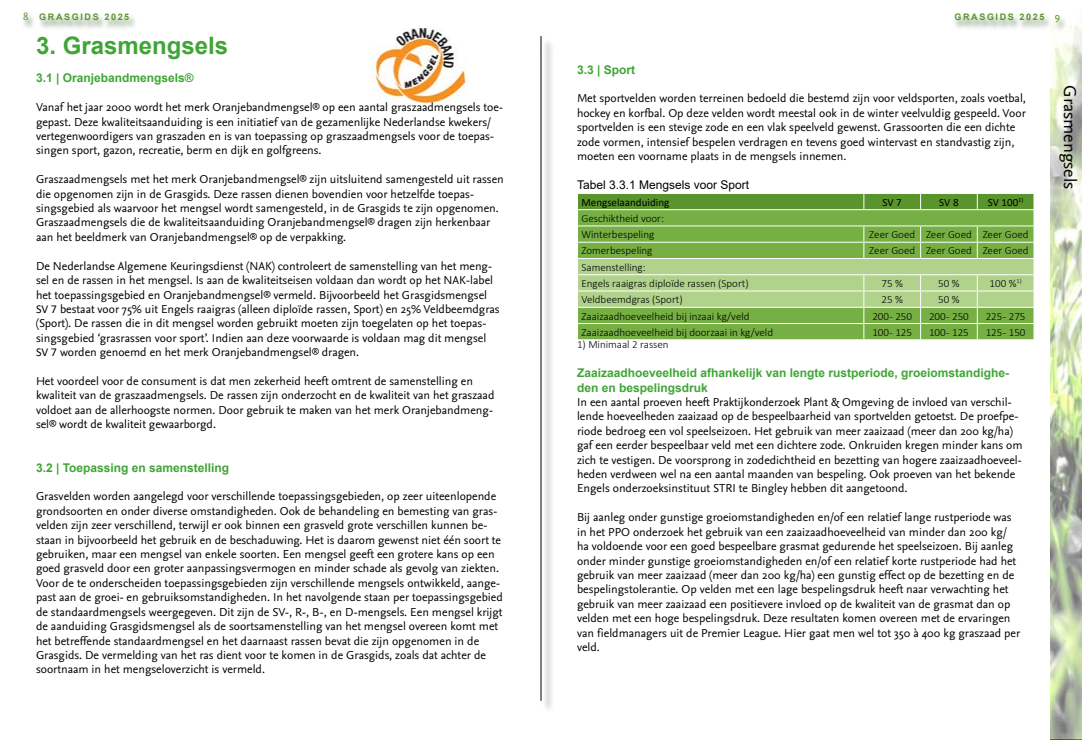
<style>
.page{position:relative;width:1082px;height:740px;background:#fff}
.page>*{position:absolute;margin:0;border:0;box-sizing:border-box;transform-origin:0 0}
.t1{font:700 24px "Arial";color:#3fa535}
.t2{font:18px "Nexus Sans Pro";color:#000}
.t3{font:12px/14.4px "Nexus Sans Pro";color:#000}
.t4{font:700 12px/14.4px "Arial";color:#3fa535}
.t5{font:12px "Arial";color:#000}
.t6{font:300 11px/16.2px "Calibri";color:#000}
.t7{font:11px "Calibri";color:#000}
.t8{font:700 9px "Arial";letter-spacing:.18em;color:#59942c}
.s1{font-family:"Nexus Sans Pro";font-weight:400;font-size:11px}
.s2{font-family:"Calibri"}
</style>
<div class="page">
<div style="left:21px;top:13px;width:116px;height:18px;background:#3f6935;opacity:.75"></div>
<img style="left:1050px;top:26px;width:32px;height:713px">
<div style="left:952px;top:14px;width:115px;height:20px;background:#3f6935;opacity:.75"></div>
<div style="left:542px;top:38px;width:12px;height:675px;background:#eee"></div>
<hr style="left:540px;top:36px;width:1px;height:664px;background:#000">
<img style="left:370px;top:28px;width:96px;height:78px">
<svg style="left:577px;top:193px;width:457px;height:146px;background:#8ebc63"></svg>
<hr style="left:977px;top:306px;width:57px;height:1px;background:#fff">
<p class="t8" style="left:23px;top:10px;width:108px"><span class="s1">8</span> GRASGIDS 2025</p>
<p class="t8" style="left:954px;top:10px;width:107px">GRASGIDS 2025 <span class="s1">9</span></p>
<h1 class="t1" style="left:36px;top:28px;width:194px">3. Grasmengsels</h1>
<p class="t4" style="left:36px;top:71px;width:159px">3.1 | Oranjebandmengsels®</p>
<p class="t3" style="left:36px;top:99px;width:469px">Vanaf het jaar 2000 wordt het merk Oranjebandmengsel® op een aantal graszaadmengsels toe&shy;gepast. Deze kwaliteitsaanduiding is een initiatief van de gezamenlijke Nederlandse kwekers/ vertegenwoordigers van graszaden en is van toepassing op graszaadmengsels voor de toepas&shy;singen sport, gazon, recreatie, berm en dijk en golfgreens.</p>
<p class="t3" style="left:36px;top:171px;width:469px">Graszaadmengsels met het merk Oranjebandmengsel® zijn uitsluitend samengesteld uit rassen die opgenomen zijn in de Grasgids. Deze rassen dienen bovendien voor hetzelfde toepas&shy;singsgebied als waarvoor het mengsel wordt samengesteld, in de Grasgids te zijn opgenomen.<br>Graszaadmengsels die de kwaliteitsaanduiding Oranjebandmengsel® dragen zijn herkenbaar aan het beeldmerk van Oranjebandmengsel® op de verpakking.</p>
<p class="t3" style="left:36px;top:258px;width:465px">De Nederlandse Algemene Keuringsdienst (NAK) controleert de samenstelling van het meng&shy;sel en de rassen in het mengsel. Is aan de kwaliteitseisen voldaan dan wordt op het NAK-label het toepassingsgebied en Oranjebandmengsel® vermeld. Bijvoorbeeld het Grasgidsmengsel <span class="s2">SV 7</span> bestaat voor 75% uit Engels raaigras (alleen diploïde rassen, Sport) en 25% Veldbeemdgras (Sport). De rassen die in dit mengsel worden gebruikt moeten zijn toegelaten op het toepas&shy;singsgebied ‘grasrassen voor sport’. Indien aan deze voorwaarde is voldaan mag dit mengsel <span class="s2">SV 7</span> worden genoemd en het merk Oranjebandmengsel® dragen.</p>
<p class="t3" style="left:36px;top:373px;width:460px">Het voordeel voor de consument is dat men zekerheid heeft omtrent de samenstelling en kwaliteit van de graszaadmengsels. De rassen zijn onderzocht en de kwaliteit van het graszaad voldoet aan de allerhoogste normen. Door gebruik te maken van het merk Oranjebandmeng&shy;sel® wordt de kwaliteit gewaarborgd.</p>
<p class="t4" style="left:36px;top:460px;width:195px">3.2 | Toepassing en samenstelling</p>
<p class="t3" style="left:36px;top:488px;width:468px">Grasvelden worden aangelegd voor verschillende toepassingsgebieden, op zeer uiteenlopende grondsoorten en onder diverse omstandigheden. Ook de behandeling en bemesting van gras&shy;velden zijn zeer verschillend, terwijl er ook binnen een grasveld grote verschillen kunnen be&shy;staan in bijvoorbeeld het gebruik en de beschaduwing. Het is daarom gewenst niet één soort te gebruiken, maar een mengsel van enkele soorten. Een mengsel geeft een grotere kans op een goed grasveld door een groter aanpassingsvermogen en minder schade als gevolg van ziekten.<br>Voor de te onderscheiden toepassingsgebieden zijn verschillende mengsels ontwikkeld, aange&shy;past aan de groei- en gebruiksomstandigheden. In het navolgende staan per toepassingsgebied de standaardmengsels weergegeven. Dit zijn de SV-, R-, B-, en D-mengsels. Een mengsel krijgt de aanduiding Grasgidsmengsel als de soortsamenstelling van het mengsel overeen komt met het betreffende standaardmengsel en het daarnaast rassen bevat die zijn opgenomen in de Grasgids. De vermelding van het ras dient voor te komen in de Grasgids, zoals dat achter de soortnaam in het mengseloverzicht is vermeld.</p>
<p class="t4" style="left:577px;top:62px;width:60px">3.3 | Sport</p>
<p class="t3" style="left:577px;top:91px;width:450px">Met sportvelden worden terreinen bedoeld die bestemd zijn voor veldsporten, zoals voetbal, hockey en korfbal. Op deze velden wordt meestal ook in de winter veelvuldig gespeeld. Voor sportvelden is een stevige zode en een vlak speelveld gewenst. Grassoorten die een dichte zode vormen, intensief bespelen verdragen en tevens goed wintervast en standvastig zijn, moeten een voorname plaats in de mengsels innemen.</p>
<p class="t5" style="left:577px;top:176px;width:174px">Tabel 3.3.1 Mengsels voor Sport</p>
<p class="t7" style="left:581px;top:194px;width:89px">Mengselaanduiding</p>
<p class="t7" style="left:882px;top:194px;width:21px">SV 7</p>
<p class="t7" style="left:939px;top:194px;width:21px">SV 8</p>
<p class="t7" style="left:988px;top:194px;width:37px">SV 100<sup>1)</sup></p>
<p class="t6" style="left:581px;top:210px;width:84px">Geschiktheid voor:<br>Winterbespeling</p>
<h2 class="t2" style="left:1083px;top:85px;width:106px;rotate:90deg">Grasmengsels</h2>
<p class="t6" style="left:869px;top:226px;width:161px">Zeer Goed Zeer Goed Zeer Goed</p>
<p class="t6" style="left:581px;top:242px;width:72px">Zomerbespeling</p>
<p class="t6" style="left:869px;top:242px;width:161px">Zeer Goed Zeer Goed Zeer Goed</p>
<p class="t6" style="left:581px;top:259px;width:169px">Samenstelling:<br>Engels raaigras diploïde rassen (Sport)</p>
<p class="t6" style="left:881px;top:275px;width:23px">75 %</p>
<p class="t6" style="left:938px;top:275px;width:23px">50 %</p>
<p class="t6" style="left:989px;top:275px;width:34px">100 %<sup>1)</sup></p>
<p class="t6" style="left:581px;top:291px;width:103px">Veldbeemdgras (Sport)</p>
<p class="t6" style="left:881px;top:291px;width:23px">25 %</p>
<p class="t6" style="left:938px;top:291px;width:23px">50 %</p>
<p class="t6" style="left:581px;top:307px;width:170px">Zaaizaadhoeveelheid bij inzaai kg/veld</p>
<p class="t6" style="left:872px;top:307px;width:41px">200 - 250</p>
<p class="t6" style="left:929px;top:307px;width:41px">200 - 250</p>
<p class="t6" style="left:985px;top:307px;width:41px">225 - 275</p>
<p class="t6" style="left:581px;top:324px;width:193px">Zaaizaadhoeveelheid bij doorzaai in kg/veld</p>
<p class="t6" style="left:872px;top:324px;width:41px">100 - 125</p>
<p class="t6" style="left:929px;top:324px;width:41px">100 - 125</p>
<p class="t6" style="left:985px;top:324px;width:41px">125 - 150</p>
<p class="t6" style="left:577px;top:336px;width:93px">1) Minimaal 2 rassen</p>
<p class="t4" style="left:577px;top:366px;width:434px">Zaaizaadhoeveelheid afhankelijk van lengte rustperiode, groeiomstandighe&shy;den en bespelingsdruk</p>
<p class="t3" style="left:577px;top:394px;width:447px">In een aantal proeven heeft Praktijkonderzoek Plant &amp; Omgeving de invloed van verschil&shy;lende hoeveelheden zaaizaad op de bespeelbaarheid van sportvelden getoetst. De proefpe&shy;riode bedroeg een vol speelseizoen. Het gebruik van meer zaaizaad (meer dan 200 kg/ha) gaf een eerder bespeelbaar veld met een dichtere zode. Onkruiden kregen minder kans om zich te vestigen. De voorsprong in zodedichtheid en bezetting van hogere zaaizaadhoeveel&shy;heden verdween wel na een aantal maanden van bespeling. Ook proeven van het bekende Engels onderzoeksinstituut STRI te Bingley hebben dit aangetoond.</p>
<p class="t3" style="left:577px;top:509px;width:445px">Bij aanleg onder gunstige groeiomstandigheden en/of een relatief lange rustperiode was in het PPO onderzoek het gebruik van een zaaizaadhoeveelheid van minder dan 200 kg/ ha voldoende voor een goed bespeelbare grasmat gedurende het speelseizoen. Bij aanleg onder minder gunstige groeiomstandigheden en/of een relatief korte rustperiode had het gebruik van meer zaaizaad (meer dan 200 kg/ha) een gunstig effect op de bezetting en de bespelingstolerantie. Op velden met een lage bespelingsdruk heeft naar verwachting het gebruik van meer zaaizaad een positievere invloed op de kwaliteit van de grasmat dan op velden met een hoge bespelingsdruk. Deze resultaten komen overeen met de ervaringen van fieldmanagers uit de Premier League. Hier gaat men wel tot 350 à 400 kg graszaad per veld.</p>
</div>
